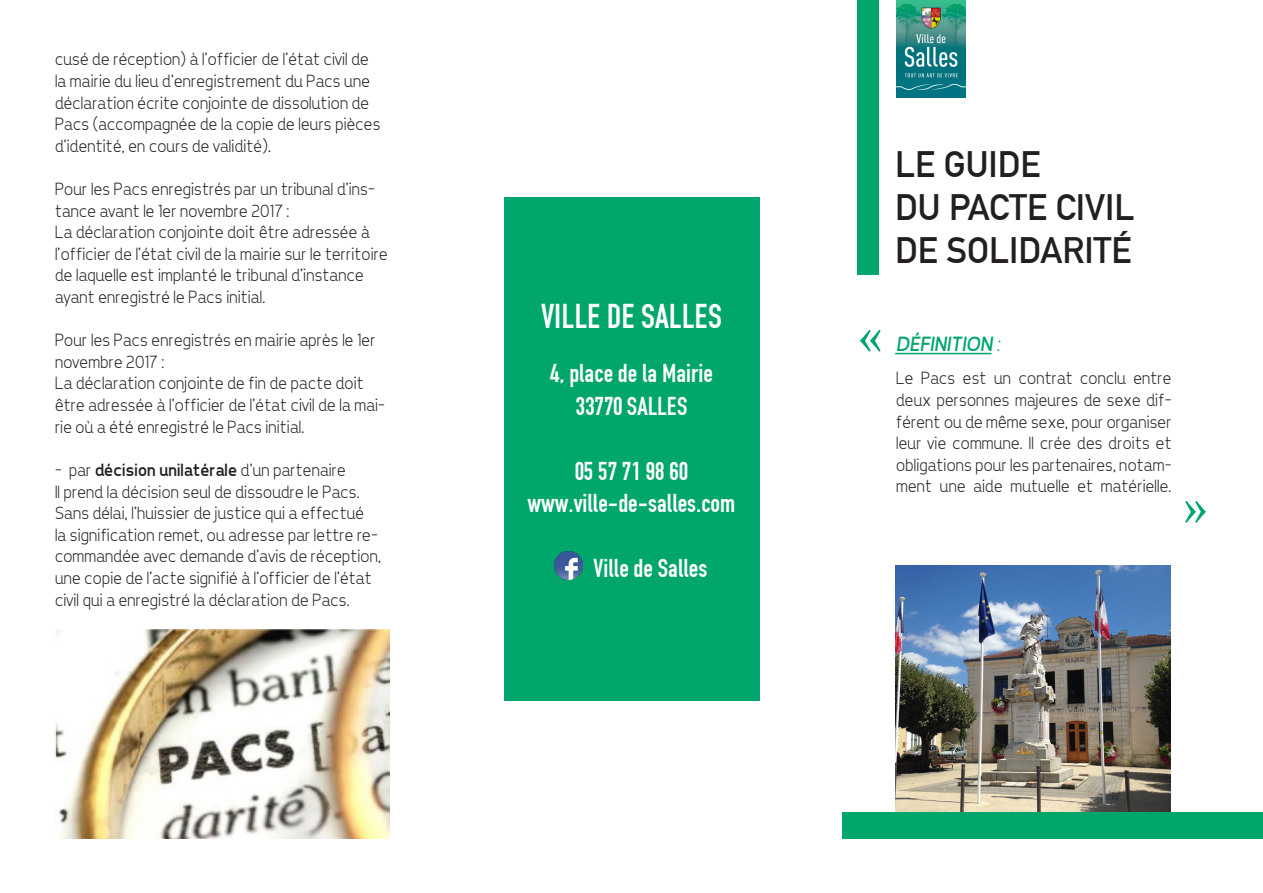
<style>
.page{position:relative;width:1263px;height:893px;background:#fff}
.page>*{position:absolute;margin:0;border:0;box-sizing:border-box;transform-origin:0 0}
.t1{font:60px "Minion Pro";color:#00a66a}
.t2{font:700 36px "DIN Alternate";color:#231f20}
.t3{font:36px "TGL0 1451 Engschrift";color:#fff}
.t4{font:27px "TGL0 1451 Engschrift";color:#fff}
.t5{font:italic 21px "Tepeno Sans";color:#00a66a}
.t6{font:300 18px/21.6px "Tepeno Sans";color:#231f20}
.t7{font:18px "Tepeno Sans";color:#231f20}
.s1{font-weight:300}
</style>
<div class="page">
<div style="left:857px;top:0;width:21px;height:274px;background:#00a66a"></div>
<img style="left:896px;top:0;width:69px;height:97px">
<hr style="left:895px;top:353px;width:96px;height:1px;background:#00a66a">
<img style="left:895px;top:566px;width:276px;height:246px">
<div style="left:842px;top:812px;width:421px;height:27px;background:#00a66a"></div>
<div style="left:504px;top:197px;width:255px;height:504px;background:#00a66a"></div>
<img style="left:554px;top:551px;width:29px;height:29px">
<img style="left:54px;top:629px;width:335px;height:210px">
<p class="t6" style="left:54px;top:48px;width:327px">cusé de réception) à l’officier de l’état civil de la mairie du lieu d’enregistrement du Pacs une déclaration écrite conjointe de dissolution de Pacs (accompagnée de la copie de leurs pièces d’identité, en cours de validité).</p>
<p class="t6" style="left:54px;top:178px;width:322px">Pour les Pacs enregistrés par un tribunal d’ins&shy;tance avant le 1er novembre 2017 :</p>
<p class="t6" style="left:54px;top:221px;width:334px">La déclaration conjointe doit être adressée à l’officier de l’état civil de la mairie sur le territoire de laquelle est implanté le tribunal d’instance ayant enregistré le Pacs initial.</p>
<p class="t6" style="left:54px;top:329px;width:322px">Pour les Pacs enregistrés en mairie après le 1er novembre 2017 :</p>
<p class="t6" style="left:54px;top:372px;width:332px">La déclaration conjointe de fin de pacte doit être adressée à l’officier de l’état civil de la mai&shy;rie où a été enregistré le Pacs initial.</p>
<p class="t7" style="left:54px;top:459px;width:292px"><span class="s1">- par</span> décision unilatérale <span class="s1">d’un partenaire</span></p>
<p class="t6" style="left:54px;top:480px;width:306px">Il prend la décision seul de dissoudre le Pacs.</p>
<p class="t6" style="left:54px;top:502px;width:328px">Sans délai, l’huissier de justice qui a effectué<br>la signification remet, ou adresse par lettre re&shy;commandée avec demande d’avis de réception, une copie de l’acte signifié à l’officier de l’état civil qui a enregistré la déclaration de Pacs.</p>
<p class="t3" style="left:541px;top:296px;width:182px">VILLE DE SALLES</p>
<p class="t4" style="left:550px;top:358px;width:164px">4, place de la Mairie</p>
<p class="t4" style="left:575px;top:390px;width:113px">33770 SALLES</p>
<p class="t4" style="left:575px;top:455px;width:114px">05 57 71 98 60</p>
<p class="t4" style="left:528px;top:487px;width:209px">www.ville-de-salles.com</p>
<p class="t4" style="left:594px;top:552px;width:115px">Ville de Salles</p>
<p class="t2" style="left:895px;top:137px;width:147px">LE GUIDE</p>
<p class="t2" style="left:895px;top:180px;width:241px">DU PACTE CIVIL</p>
<p class="t2" style="left:895px;top:223px;width:238px">DE SOLIDARITÉ</p>
<p class="t1" style="left:857px;top:295px;width:28px">«</p>
<p class="t5" style="left:895px;top:332px;width:106px">DÉFINITION <span class="s1">:</span></p>
<p class="t6" style="left:895px;top:367px;width:277px;text-align:justify">Le Pacs est un contrat conclu entre deux personnes majeures de sexe dif&shy;férent ou de même sexe, pour organiser leur vie commune. Il crée des droits et obligations pour les partenaires, notam&shy;ment une aide mutuelle et matérielle.</p>
<p class="t1" style="left:1209px;top:558px;width:28px;rotate:-180deg">«</p>
</div>
